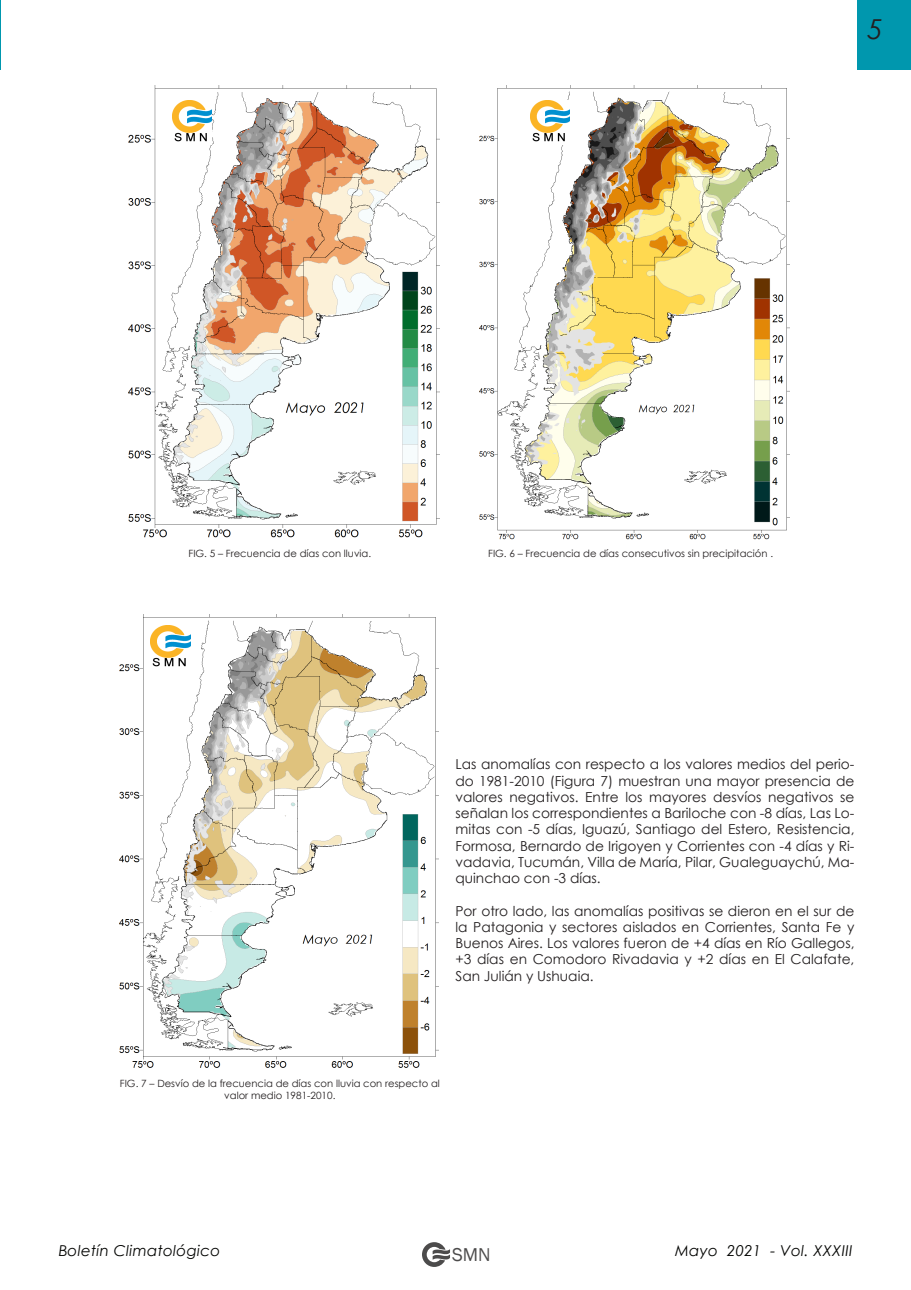
<style>
.page{position:relative;width:911px;height:1290px;background:#fff}
.page>*{position:absolute;margin:0;border:0;box-sizing:border-box;transform-origin:0 0}
.t1{font:italic 27.5px "Century Gothic";color:#231f20}
.t2{font:19.12px "Franklin Gothic";color:#4c4b4b}
.t3{font:italic 15px "Century Gothic";letter-spacing:.02em;color:#040503}
.t4{font:13.75px/16.2px "Century Gothic";color:#231f20;text-align:justify}
.t5{font:10px/12px "Century Gothic";color:#231f20;text-align:center}
</style>
<div class="page">
<hr style="left:0;top:0;width:1px;height:70px;background:#0097ae">
<div style="left:857px;top:0;width:54px;height:70px;background:#0097ae"></div>
<svg style="left:422px;top:1242px;width:28px;height:25px"></svg>
<img style="left:120px;top:615px;width:319px;height:453px">
<img style="left:151px;top:626px;width:39px;height:44px">
<img style="left:128px;top:85px;width:311px;height:453px">
<img style="left:479px;top:85px;width:311px;height:455px">
<img style="left:173px;top:100px;width:39px;height:44px">
<img style="left:530px;top:100px;width:39px;height:44px">
<h1 class="t1" style="left:867px;top:10px;width:17px">5</h1>
<p class="t5" style="left:188px;top:547px;width:184px">FIG. 5 – Frecuencia de días con lluvia.</p>
<p class="t5" style="left:488px;top:547px;width:286px">FIG. 6 – Frecuencia de días consecutivos sin precipitación .</p>
<p class="t4" style="left:455px;top:756px;width:400px">Las anomalías con respecto a los valores medios del perio&shy;do 1981-2010 (Figura 7) muestran una mayor presencia de valores negativos. Entre los mayores desvíos negativos se señalan los correspondientes a Bariloche con -8 días, Las Lo&shy;mitas con -5 días, Iguazú, Santiago del Estero, Resistencia, Formosa, Bernardo de Irigoyen y Corrientes con -4 días y Ri&shy;vadavia, Tucumán, Villa de María, Pilar, Gualeguaychú, Ma&shy;quinchao con -3 días.</p>
<p class="t4" style="left:455px;top:902px;width:400px">Por otro lado, las anomalías positivas se dieron en el sur de la Patagonia y sectores aislados en Corrientes, Santa Fe y Buenos Aires. Los valores fueron de +4 días en Río Gallegos, +3 días en Comodoro Rivadavia y +2 días en El Calafate, San Julián y Ushuaia.</p>
<p class="t5" style="left:120px;top:1077px;width:321px">FIG. 7 – Desvío de la frecuencia de días con lluvia con respecto al valor medio 1981-2010.</p>
<p class="t3" style="left:59px;top:1240px;width:163px">Boletín Climatológico</p>
<p class="t3" style="left:675px;top:1240px;width:44px">Mayo</p>
<h2 class="t2" style="left:452px;top:1242px;width:40px">SMN</h2>
<p class="t3" style="left:727px;top:1240px;width:127px">2021 - Vol. XXXIII</p>
</div>
